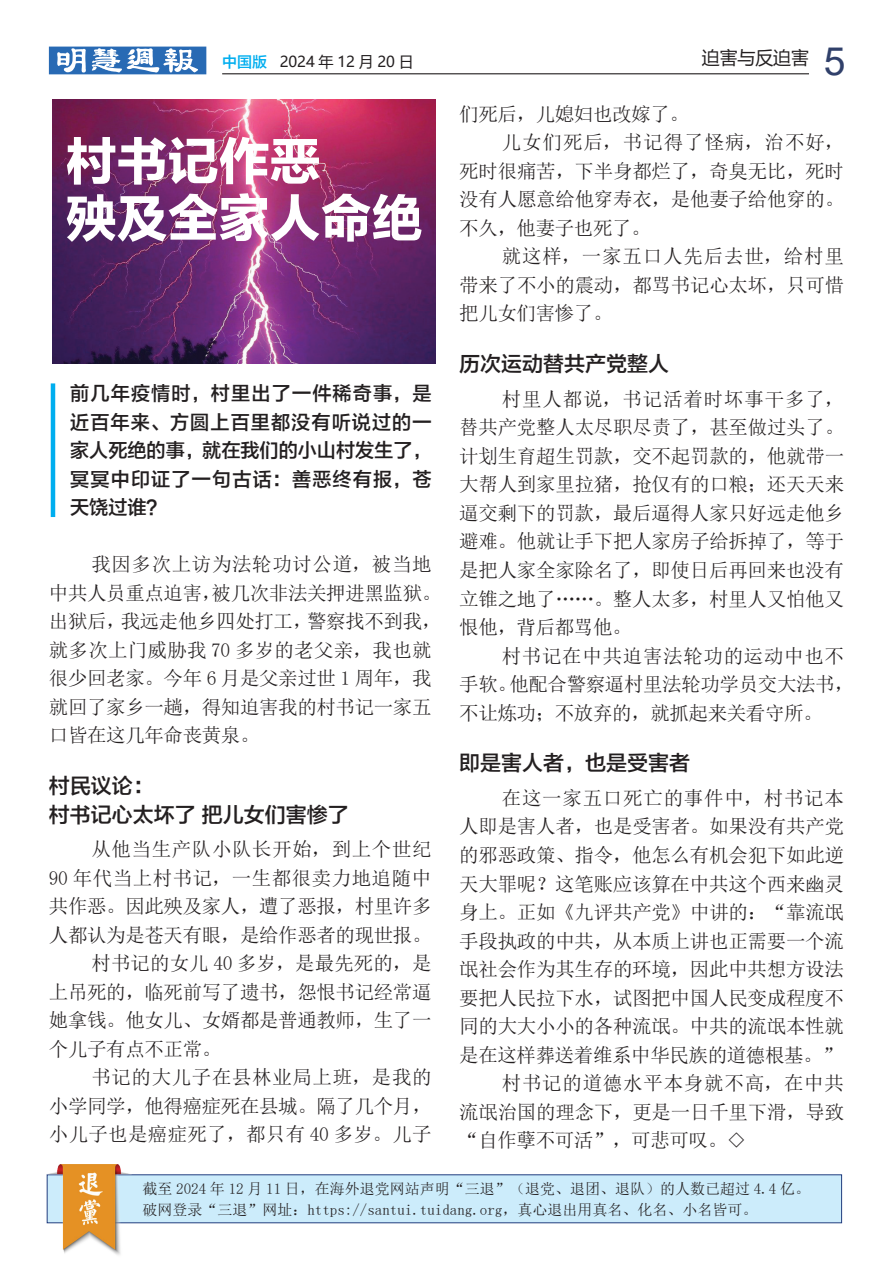
<style>
.page{position:relative;width:893px;height:1263px;background:#fff}
.page>*{position:absolute;margin:0;border:0;box-sizing:border-box;transform-origin:0 0}
.t1{font:39px "Arial";color:#30406a}
.t2{font:21px/28.5px "FZLTZHK GBK1 0";color:#231f20}
.t3{font:19.5px/28.5px "N Sim Sun";letter-spacing:-.015em;color:#231f20}
.t4{font:19.5px/28.5px "FZLTZHK GBK1 0";letter-spacing:.055em;color:#231f20;text-align:justify}
.t5{font:19.5px "N Sim Sun";letter-spacing:.04em;color:#231f20}
.t6{font:19.5px "N Sim Sun";letter-spacing:.03em;color:#231f20}
.t7{font:19.5px "N Sim Sun";letter-spacing:.025em;color:#231f20}
.t8{font:19.5px "N Sim Sun";letter-spacing:.015em;color:#231f20}
.t9{font:19.5px "N Sim Sun";letter-spacing:.005em;color:#231f20}
.t10{font:19.5px "N Sim Sun";letter-spacing:.045em;color:#231f20}
.t11{font:18px "Microsoft Ya Hei";letter-spacing:-.01em;color:#231f20}
.t12{font:15px/21px "Sim Sun";color:#231f20}
.t13{font:15px "Microsoft Ya Hei";color:#231f20}
.s1{font-family:"FZLTZHK GBK1 0";color:#00aeef}
</style>
<div class="page">
<hr style="left:222px;top:73px;width:587px;height:1px;background:#231f20">
<svg style="left:49px;top:47px;width:157px;height:27px"></svg>
<div style="left:47px;top:1174px;width:795px;height:49px;background:#ccecfb;border:1px solid #213d7f"></div>
<img style="left:47px;top:1164px;width:84px;height:91px">
<img style="left:53px;top:100px;width:383px;height:264px">
<svg style="left:67px;top:193px;width:355px;height:49px"></svg>
<img style="left:67px;top:137px;width:252px;height:48px">
<hr style="left:51px;top:383px;width:4px;height:134px;background:#00aeef">
<p class="t13" style="left:222px;top:51px;width:193px"><span class="s1">中国版</span> 2024 年 12 月 20 日</p>
<h1 class="t1" style="left:824px;top:34px;width:23px">5</h1>
<p class="t11" style="left:702px;top:46px;width:109px">迫害与反迫害</p>
<p class="t4" style="left:70px;top:380px;width:363px">前几年疫情时，村里出了一件稀奇事，是近百年来、方圆上百里都没有听说过的一家人死绝的事，就在我们的小山村发生了，冥冥中印证了一句古话：善恶终有报，苍天饶过谁？</p>
<p class="t3" style="left:49px;top:550px;width:394px;text-indent:43px">我因多次上访为法轮功讨公道，被当地中共人员重点迫害，被几次非法关押进黑监狱。出狱后，我远走他乡四处打工，警察找不到我，就多次上门威胁我 70 多岁的老父亲，我也就很少回老家。今年 6 月是父亲过世 1 周年，我就回了家乡一趟，得知迫害我的村书记一家五口皆在这几年命丧黄泉。</p>
<p class="t2" style="left:49px;top:772px;width:301px">村民议论：<br>村书记心太坏了 把儿女们害惨了</p>
<p class="t6" style="left:91px;top:839px;width:342px">从他当生产队小队长开始，到上个世纪</p>
<p class="t7" style="left:49px;top:868px;width:384px">90 年代当上村书记，一生都很卖力地追随中</p>
<p class="t3" style="left:49px;top:892px;width:384px">共作恶。因此殃及家人，遭了恶报，村里许多</p>
<p class="t3" style="left:49px;top:920px;width:384px">人都认为是苍天有眼，是给作恶者的现世报。</p>
<p class="t9" style="left:91px;top:953px;width:342px">村书记的女儿 40 多岁，是最先死的，是</p>
<p class="t3" style="left:49px;top:977px;width:384px">上吊死的，临死前写了遗书，怨恨书记经常逼</p>
<p class="t3" style="left:49px;top:1006px;width:384px">她拿钱。他女儿、女婿都是普通教师，生了一</p>
<p class="t3" style="left:49px;top:1034px;width:174px">个儿子有点不正常。</p>
<p class="t6" style="left:91px;top:1067px;width:342px">书记的大儿子在县林业局上班，是我的</p>
<p class="t3" style="left:49px;top:1091px;width:384px">小学同学，他得癌症死在县城。隔了几个月，</p>
<p class="t8" style="left:49px;top:1124px;width:384px">小儿子也是癌症死了，都只有 40 多岁。儿子</p>
<p class="t3" style="left:459px;top:100px;width:231px">们死后，儿媳妇也改嫁了。</p>
<p class="t10" style="left:502px;top:133px;width:344px">儿女们死后，书记得了怪病，治不好，</p>
<p class="t3" style="left:459px;top:157px;width:386px">死时很痛苦，下半身都烂了，奇臭无比，死时</p>
<p class="t3" style="left:459px;top:185px;width:386px">没有人愿意给他穿寿衣，是他妻子给他穿的。</p>
<p class="t3" style="left:459px;top:214px;width:193px">不久，他妻子也死了。</p>
<p class="t5" style="left:502px;top:247px;width:344px">就这样，一家五口人先后去世，给村里</p>
<p class="t3" style="left:459px;top:271px;width:386px">带来了不小的震动，都骂书记心太坏，只可惜</p>
<p class="t3" style="left:459px;top:299px;width:155px">把儿女们害惨了。</p>
<p class="t2" style="left:459px;top:350px;width:211px">历次运动替共产党整人</p>
<p class="t3" style="left:459px;top:385px;width:386px;text-align:justify;text-indent:43px">村里人都说，书记活着时坏事干多了，替共产党整人太尽职尽责了，甚至做过头了。计划生育超生罚款，交不起罚款的，他就带一大帮人到家里拉猪，抢仅有的口粮；还天天来逼交剩下的罚款，最后逼得人家只好远走他乡避难。他就让手下把人家房子给拆掉了，等于是把人家全家除名了，即使日后再回来也没有立锥之地了……。整人太多，村里人又怕他又恨他，背后都骂他。</p>
<p class="t3" style="left:459px;top:641px;width:396px;text-indent:43px">村书记在中共迫害法轮功的运动中也不手软。他配合警察逼村里法轮功学员交大法书，不让炼功；不放弃的，就抓起来关看守所。</p>
<p class="t2" style="left:459px;top:749px;width:232px">即是害人者，也是受害者</p>
<p class="t5" style="left:502px;top:788px;width:344px">在这一家五口死亡的事件中，村书记本</p>
<p class="t3" style="left:459px;top:812px;width:386px">人即是害人者，也是受害者。如果没有共产党</p>
<p class="t3" style="left:459px;top:841px;width:386px">的邪恶政策、指令，他怎么有机会犯下如此逆</p>
<p class="t3" style="left:459px;top:869px;width:386px">天大罪呢？这笔账应该算在中共这个西来幽灵</p>
<p class="t3" style="left:459px;top:898px;width:386px">身上。正如《九评共产党》中讲的：“靠流氓</p>
<p class="t3" style="left:459px;top:926px;width:386px">手段执政的中共，从本质上讲也正需要一个流</p>
<p class="t3" style="left:459px;top:955px;width:386px">氓社会作为其生存的环境，因此中共想方设法</p>
<p class="t3" style="left:459px;top:983px;width:386px">要把人民拉下水，试图把中国人民变成程度不</p>
<p class="t3" style="left:459px;top:1012px;width:386px">同的大大小小的各种流氓。中共的流氓本性就</p>
<p class="t3" style="left:459px;top:1040px;width:384px">是在这样葬送着维系中华民族的道德根基。”</p>
<p class="t5" style="left:502px;top:1073px;width:344px">村书记的道德水平本身就不高，在中共</p>
<p class="t3" style="left:459px;top:1097px;width:386px">流氓治国的理念下，更是一日千里下滑，导致</p>
<p class="t3" style="left:459px;top:1126px;width:289px">“自作孽不可活”，可悲可叹。◇</p>
<p class="t12" style="left:142px;top:1178px;width:669px">截至 2024 年 12 月 11 日，在海外退党网站声明“三退”（退党、退团、退队）的人数已超过 4.4 亿。破网登录“三退”网址：https://santui.tuidang.org，真心退出用真名、化名、小名皆可。</p>
</div>
